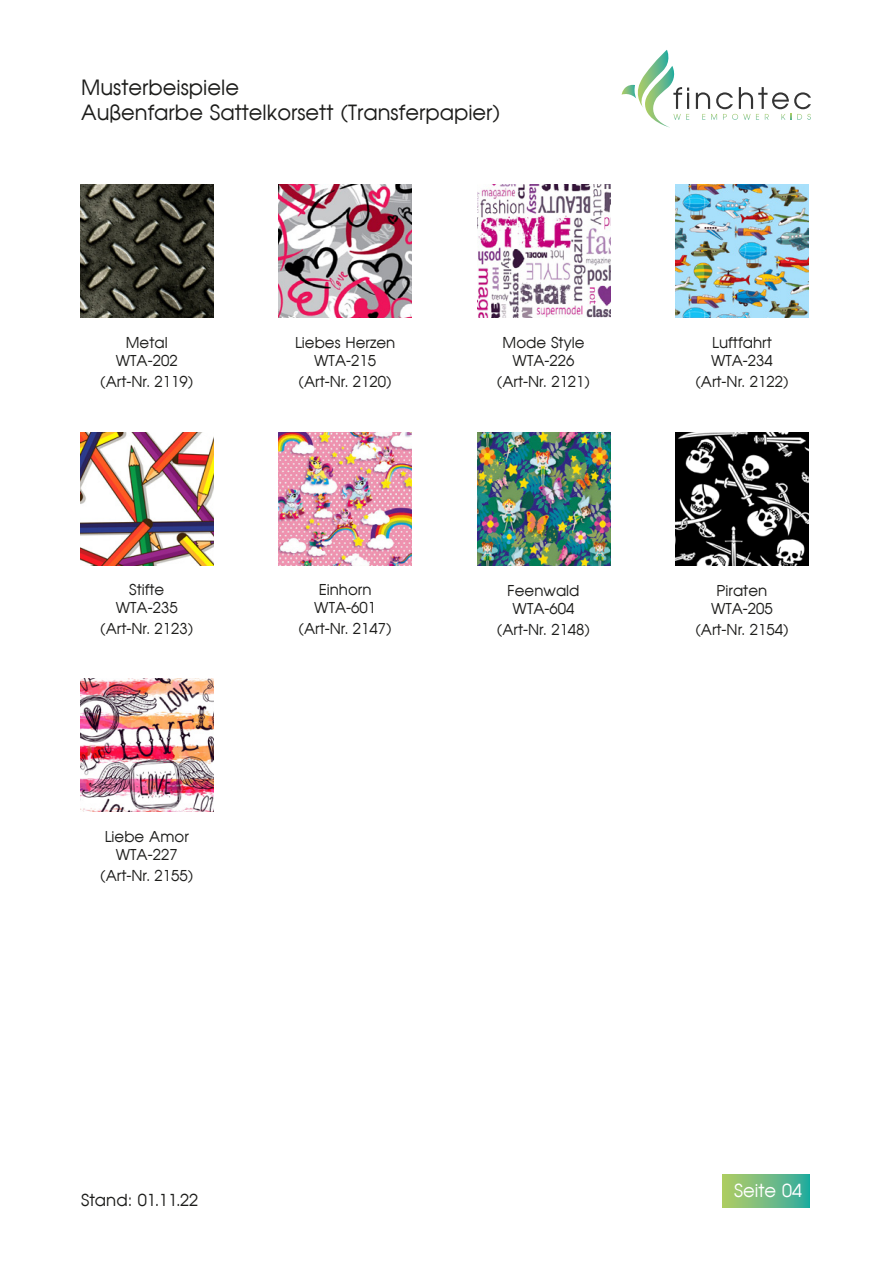
<style>
.page{position:relative;width:893px;height:1263px;background:#fff}
.page>*{position:absolute;margin:0;border:0;box-sizing:border-box;transform-origin:0 0}
.t1{font:21px/25.2px "Avian";color:#1d1d1b}
.t2{font:18px "Avian";color:#fff}
.t3{font:16.5px "Avian";color:#1d1d1b}
.t4{font:15px/18px "Avian";color:#1d1d1b;text-align:center}
</style>
<div class="page">
<img style="left:278px;top:184px;width:134px;height:134px">
<img style="left:80px;top:184px;width:134px;height:134px">
<img style="left:675px;top:184px;width:134px;height:134px">
<img style="left:477px;top:184px;width:134px;height:134px">
<img style="left:278px;top:432px;width:134px;height:134px">
<img style="left:80px;top:432px;width:134px;height:134px">
<img style="left:675px;top:432px;width:134px;height:134px">
<img style="left:477px;top:432px;width:134px;height:134px">
<img style="left:80px;top:678px;width:134px;height:134px">
<svg style="left:696px;top:87px;width:115px;height:33px"></svg>
<svg style="left:622px;top:50px;width:67px;height:78px"></svg>
<svg style="left:723px;top:1174px;width:87px;height:34px;background:#70bb82"></svg>
<h1 class="t1" style="left:81px;top:75px;width:421px">Musterbeispiele<br>Außenfarbe Sattelkorsett (Transferpapier)</h1>
<p class="t4" style="left:116px;top:333px;width:63px">Metal<br>WTA-202</p>
<p class="t4" style="left:100px;top:372px;width:95px">(Art-Nr. 2119)</p>
<p class="t4" style="left:116px;top:581px;width:63px">Stifte<br>WTA-235</p>
<p class="t4" style="left:100px;top:620px;width:95px">(Art-Nr. 2123)</p>
<p class="t4" style="left:105px;top:828px;width:86px">Liebe Amor<br>WTA-227</p>
<p class="t4" style="left:100px;top:867px;width:95px">(Art-Nr. 2155)</p>
<p class="t4" style="left:295px;top:333px;width:102px">Liebes Herzen<br>WTA-215</p>
<p class="t4" style="left:299px;top:372px;width:95px">(Art-Nr. 2120)</p>
<p class="t4" style="left:314px;top:581px;width:63px;text-align:left">Einhorn<br>WTA-601</p>
<p class="t4" style="left:299px;top:620px;width:95px">(Art-Nr. 2147)</p>
<p class="t4" style="left:503px;top:333px;width:83px">Mode Style<br>WTA-226</p>
<p class="t4" style="left:497px;top:372px;width:95px">(Art-Nr. 2121)</p>
<p class="t4" style="left:508px;top:581px;width:74px">Feenwald<br>WTA-604</p>
<p class="t4" style="left:497px;top:620px;width:95px">(Art-Nr. 2148)</p>
<p class="t4" style="left:711px;top:333px;width:63px;text-align:left">Luftfahrt<br>WTA-234</p>
<p class="t4" style="left:695px;top:372px;width:95px">(Art-Nr. 2122)</p>
<p class="t4" style="left:711px;top:581px;width:63px">Piraten<br>WTA-205</p>
<p class="t4" style="left:695px;top:620px;width:95px">(Art-Nr. 2154)</p>
<p class="t3" style="left:81px;top:1190px;width:119px">Stand: 01.11.22</p>
<p class="t2" style="left:734px;top:1180px;width:69px">Seite 04</p>
</div>
